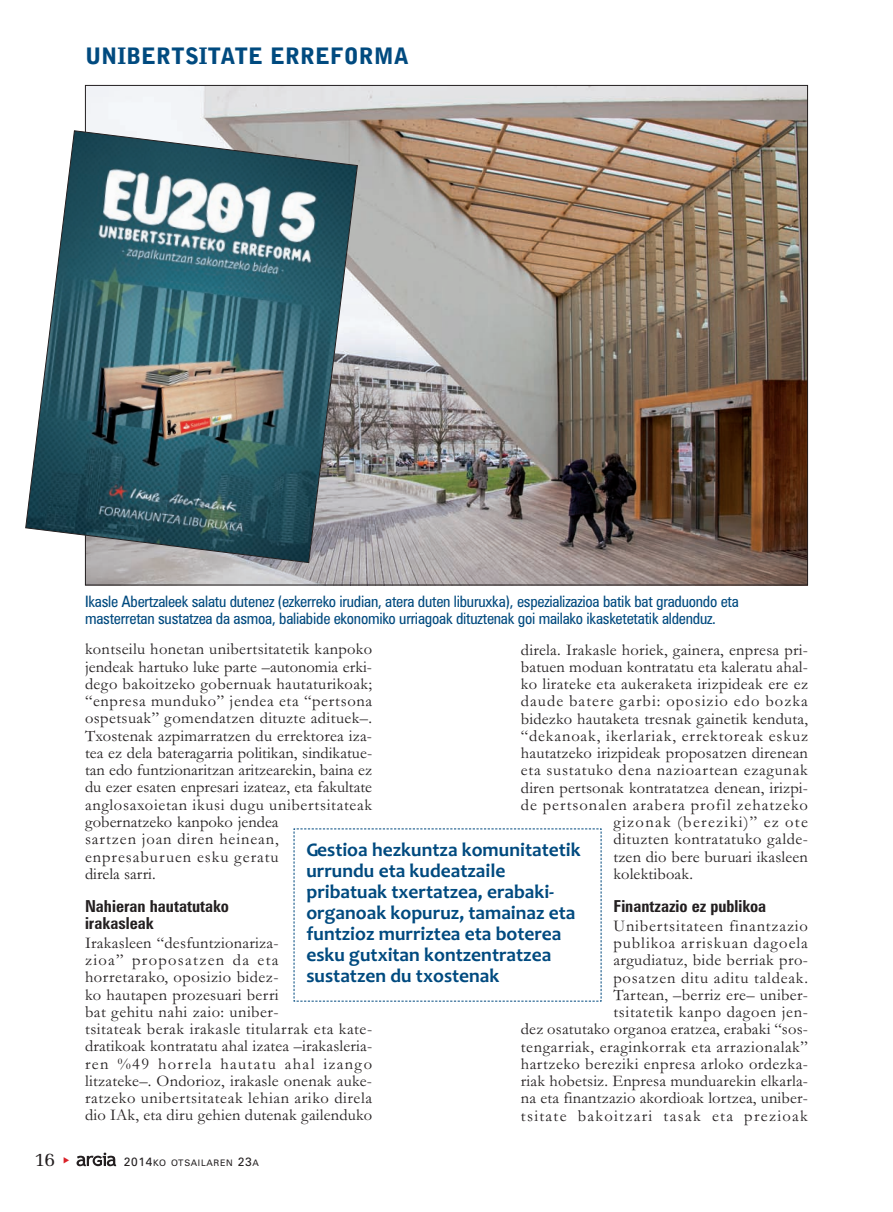
<style>
.page{position:relative;width:893px;height:1212px;background:#fff}
.page>*{position:absolute;margin:0;border:0;box-sizing:border-box;transform-origin:0 0}
.t1{font:900 22.5px "Bell Gothic Std";color:#004a7f}
.t2{font:700 19.5px/21px "Candara";color:#004a7f}
.t3{font:19.5px "Memoir";color:#231f20}
.t4{font:16.5px/17.2px "Garamond";letter-spacing:.02em;color:#231f20}
.t5{font:700 condensed 16.5px/17.2px "Zurich BT";color:#231f20}
.t6{font:16.5px "Garamond";letter-spacing:.05em;color:#231f20}
.t7{font:16.5px "Garamond";letter-spacing:.045em;color:#231f20}
.t8{font:16.5px "Garamond";letter-spacing:.06em;color:#231f20}
.t9{font:16.5px "Garamond";letter-spacing:.065em;color:#231f20}
.t10{font:16.5px "Garamond";letter-spacing:.08em;color:#231f20}
.t11{font:condensed 15.75px/17.2px "Zurich BT";letter-spacing:-.015em;color:#004a7f}
.t12{font:9px "Zurich BT";letter-spacing:.075em;color:#231f20}
.s1{font-size:12px}
</style>
<div class="page">
<svg style="left:77px;top:1152px;width:39px;height:14px"></svg>
<svg style="left:293px;top:828px;width:309px;height:174px"></svg>
<img style="left:87px;top:87px;width:719px;height:496px">
<svg style="left:25px;top:130px;width:333px;height:433px;background:#617e86"></svg>
<h1 class="t1" style="left:85px;top:47px;width:325px">UNIBERTSITATE ERREFORMA</h1>
<p class="t11" style="left:85px;top:594px;width:655px">Ikasle Abertzaleek salatu dutenez (ezkerreko irudian, atera duten liburuxka), espezializazioa batik bat graduondo eta masterretan sustatzea da asmoa, baliabide ekonomiko urriagoak dituztenak goi mailako ikasketetatik aldenduz.</p>
<p class="t4" style="left:85px;top:642px;width:289px">kontseilu honetan unibertsitatetik kanpoko jendeak hartuko luke parte –autonomia erki&shy;dego bakoitzeko gobernuak hautaturikoak; “enpresa munduko” jendea eta “pertsona ospetsuak” gomendatzen dituzte adituek–.<br>Txostenak azpimarratzen du errektorea iza&shy;tea ez dela bateragarria politikan, sindikatue&shy;tan edo funtzionaritzan aritzearekin, baina ez du ezer esaten enpresari izateaz, eta fakultate anglosaxoietan ikusi dugu unibertsitateak gobernatzeko kanpoko jendea<br>sartzen joan diren heinean, enpresaburuen esku geratu<br>direla sarri.</p>
<p class="t5" style="left:85px;top:899px;width:145px">Nahieran hautatutako irakasleak</p>
<p class="t4" style="left:85px;top:936px;width:289px">Irakasleen “desfuntzionariza-<br>zioa” proposatzen da eta<br>horretarako, oposizio bidez-<br>ko hautapen prozesuari berri<br>bat gehitu nahi zaio: uniber-<br>tsitateak berak irakasle titularrak eta kate&shy;dratikoak kontratatu ahal izatea –irakasleria&shy;ren %49 horrela hautatu ahal izango litzateke–. Ondorioz, irakasle onenak auke&shy;ratzeko unibertsitateak lehian ariko direla dio IAk, eta diru gehien dutenak gailenduko</p>
<p class="t4" style="left:521px;top:643px;width:289px">direla. Irakasle horiek, gainera, enpresa pri-</p>
<p class="t4" style="left:521px;top:660px;width:289px">batuen moduan kontratatu eta kaleratu ahal-</p>
<p class="t4" style="left:521px;top:677px;width:289px">ko lirateke eta aukeraketa irizpideak ere ez</p>
<p class="t9" style="left:521px;top:695px;width:289px">daude batere garbi: oposizio edo bozka</p>
<p class="t4" style="left:521px;top:712px;width:289px">bidezko hautaketa tresnak gainetik kenduta,</p>
<p class="t6" style="left:521px;top:730px;width:289px">“dekanoak, ikerlariak, errektoreak eskuz</p>
<p class="t4" style="left:521px;top:746px;width:289px">hautatzeko irizpideak proposatzen direnean</p>
<p class="t7" style="left:521px;top:764px;width:289px">eta sustatuko dena nazioartean ezagunak</p>
<p class="t4" style="left:521px;top:781px;width:289px">diren pertsonak kontratatzea denean, irizpi-</p>
<p class="t8" style="left:521px;top:799px;width:289px">de pertsonalen arabera profil zehatzeko</p>
<p class="t10" style="left:613px;top:816px;width:196px">gizonak (bereziki)” ez ote</p>
<p class="t4" style="left:613px;top:832px;width:196px">dituzten kontratatuko galde-</p>
<p class="t4" style="left:613px;top:850px;width:196px">tzen dio bere buruari ikasleen</p>
<p class="t4" style="left:613px;top:867px;width:81px">kolektiboak.</p>
<p class="t5" style="left:613px;top:899px;width:154px">Finantzazio ez publikoa</p>
<p class="t4" style="left:521px;top:919px;width:289px;text-align:right">Unibertsitateen finantzazio<br>publikoa arriskuan dagoela<br>argudiatuz, bide berriak pro-<br>posatzen ditu aditu taldeak.<br>Tartean, –berriz ere– uniber-<br>tsitatetik kanpo dagoen jen-<br>dez osatutako organoa eratzea, erabaki “sos&shy;tengarriak, eraginkorrak eta arrazionalak” hartzeko bereziki enpresa arloko ordezka&shy;riak hobetsiz. Enpresa munduarekin elkarla&shy;na eta finantzazio akordioak lortzea, uniber&shy;tsitate bakoitzari tasak eta prezioak</p>
<p class="t2" style="left:306px;top:841px;width:276px">Gestioa hezkuntza komunitatetik urrundu eta kudeatzaile pribatuak txertatzea, erabaki&shy;organoak kopuruz, tamainaz eta funtzioz murriztea eta boterea esku gutxitan kontzentratzea sustatzen du txostenak</p>
<p class="t3" style="left:35px;top:1147px;width:22px">16</p>
<p class="t12" style="left:124px;top:1160px;width:136px"><span class="s1">2014</span>KO OTSAILAREN <span class="s1">23</span>A</p>
</div>
